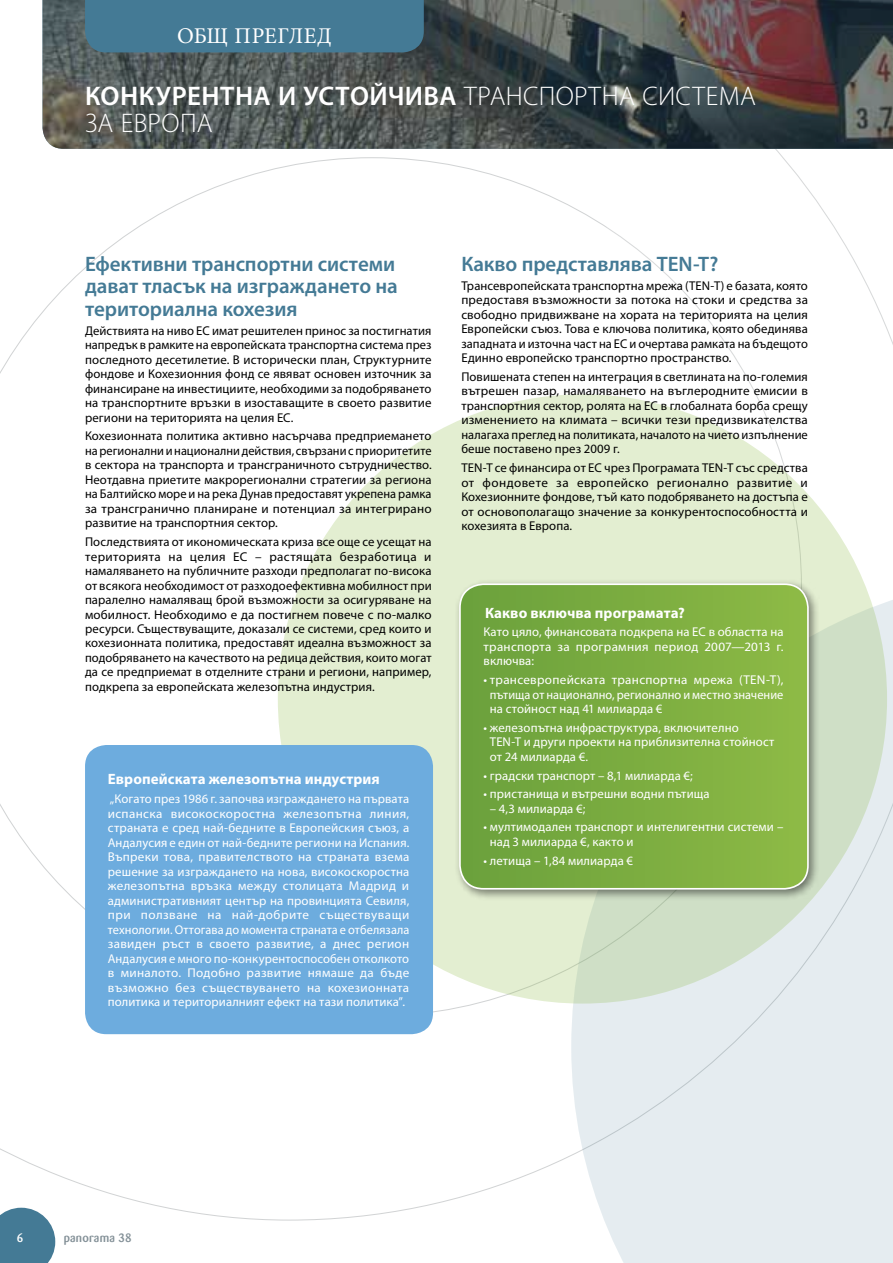
<style>
.page{position:relative;width:893px;height:1263px;background:#fff}
.page>*{position:absolute;margin:0;border:0;box-sizing:border-box;transform-origin:0 0}
.t1{font:300 27px/27px "Myriad Pro";color:#fff}
.t2{font:22.5px "Minion Pro";letter-spacing:.02em;color:#fff}
.t3{font:600 21px/22.5px "Myriad Pro";letter-spacing:-.005em;color:#447a95}
.t4{font:700 15px "Myriad Pro";letter-spacing:.005em;color:#fff}
.t5{font:12.75px/14.5px "Myriad Pro";letter-spacing:.01em;color:#000;text-align:justify}
.t6{font:12.75px/14.5px "Myriad Pro";letter-spacing:.01em;color:#fff;text-align:justify}
.t7{font:500 12px "Barmeno";letter-spacing:.02em;color:#839097}
.t8{font:500 12px "Barmeno";color:#fff}
.s1{font-weight:600}
</style>
<div class="page">
<div style="left:571px;top:576px;width:322px;height:687px;background:#e5ecf0"></div>
<svg style="left:278px;top:394px;width:609px;height:609px;background:#deeace"></svg>
<img style="left:43px;top:0;width:850px;height:149px">
<svg style="left:0;top:1208px;width:55px;height:55px;background:#5888a0"></svg>
<div style="left:85px;top:745px;width:348px;height:289px;background:#6dacde;border-radius:21px"></div>
<div style="left:453px;top:578px;width:367px;height:322px;background:#000;opacity:.5"></div>
<svg style="left:460px;top:584px;width:348px;height:305px;background:#7cad41"></svg>
<div style="left:459px;top:583px;width:350px;height:306px;border:2px solid #fff;border-radius:24px"></div>
<div style="left:85px;top:0;width:339px;height:52px;background:#447a95"></div>
<h2 class="t2" style="left:177px;top:20px;width:156px">Общ преглед</h2>
<h1 class="t1" style="left:85px;top:83px;width:672px"><span class="s1">Конкурентна и устойчива</span> транспортна система за Европа</h1>
<h3 class="t3" style="left:85px;top:252px;width:314px">Ефективни транспортни системи дават тласък на изграждането на териториална кохезия</h3>
<p class="t5" style="left:85px;top:323px;width:348px">Действията на ниво ЕС имат решителен принос за постигнатия напредък в рамките на европейската транспортна система през последното десетилетие. В исторически план, Структурните фондове и Кохезионния фонд се явяват основен източник за финансиране на инвестициите, необходими за подобряването на транспортните връзки в изоставащите в своето развитие региони на територията на целия ЕС.</p>
<p class="t5" style="left:85px;top:429px;width:348px">Кохезионната политика активно насърчава предприемането на регионални и национални действия, свързани с приоритетите в сектора на транспорта и трансграничното сътрудничество.<br>Неотдавна приетите макрорегионални стратегии за региона на Балтийско море и на река Дунав предоставят укрепена рамка за трансгранично планиране и потенциал за интегрирано развитие на транспортния сектор.</p>
<p class="t5" style="left:85px;top:534px;width:348px">Последствията от икономическата криза все още се усещат на територията на целия ЕС – растящата безработица и намаляването на публичните разходи предполагат по-висока от всякога необходимост от разходоефективна мобилност при паралелно намаляващ брой възможности за осигуряване на мобилност. Необходимо е да постигнем повече с по-малко ресурси. Съществуващите, доказали се системи, сред които и кохезионната политика, предоставят идеална възможност за подобряването на качеството на редица действия, които могат да се предприемат в отделните страни и региони, например, подкрепа за европейската железопътна индустрия.</p>
<p class="t4" style="left:108px;top:769px;width:274px">Европейската железопътна индустрия</p>
<p class="t6" style="left:108px;top:791px;width:303px">„Когато през 1986 г. започва изграждането на първата испанска високоскоростна железопътна линия, страната е сред най-бедните в Европейския съюз, а Андалусия е един от най-бедните региони на Испания.<br>Въпреки това, правителството на страната взема решение за изграждането на нова, високоскоростна железопътна връзка между столицата Мадрид и административният център на провинцията Севиля, при ползване на най-добрите съществуващи технологии. Оттогава до момента страната е отбелязала завиден ръст в своето развитие, а днес регион Андалусия е много по-конкурентоспособен отколкото в миналото. Подобно развитие нямаше да бъде възможно без съществуването на кохезионната политика и териториалният ефект на тази политика”.</p>
<h3 class="t3" style="left:461px;top:252px;width:259px">Какво представлява TEN-T?</h3>
<p class="t5" style="left:461px;top:278px;width:348px">Трансевропейската транспортна мрежа (TEN-T) е базата, която предоставя възможности за потока на стоки и средства за свободно придвижване на хората на територията на целия Европейски съюз. Това е ключова политика, която обединява западната и източна част на ЕС и очертава рамката на бъдещото Единно европейско транспортно пространство.</p>
<p class="t5" style="left:461px;top:369px;width:348px">Повишената степен на интеграция в светлината на по-големия вътрешен пазар, намаляването на въглеродните емисии в транспортния сектор, ролята на ЕС в глобалната борба срещу изменението на климата – всички тези предизвикателства налагаха преглед на политиката, началото на чието изпълнение беше поставено през 2009 г.</p>
<p class="t5" style="left:461px;top:460px;width:348px">TEN-T се финансира от ЕС чрез Програмата TEN-T със средства от фондовете за европейско регионално развитие и Кохезионните фондове, тъй като подобряването на достъпа е от основополагащо значение за конкурентоспособността и кохезията в Европа.</p>
<p class="t4" style="left:485px;top:603px;width:201px">Какво включва програмата?</p>
<p class="t6" style="left:484px;top:625px;width:302px">Като цяло, финансовата подкрепа на ЕС в областта на транспорта за програмния период 2007—2013 г. включва:</p>
<p class="t6" style="left:490px;top:672px;width:295px;text-indent:-6px">• трансевропейската транспортна мрежа (TEN-T), пътища от национално, регионално и местно значение на стойност над 41 милиарда €</p>
<p class="t6" style="left:490px;top:720px;width:286px;text-align:left;text-indent:-6px">• железопътна инфраструктура, включително<br>TEN-T и други проекти на приблизителна стойност от 24 милиарда €.</p>
<p class="t6" style="left:484px;top:768px;width:211px">• градски транспорт – 8,1 милиарда €;</p>
<p class="t6" style="left:484px;top:786px;width:228px">• пристанища и вътрешни водни пътища</p>
<p class="t6" style="left:490px;top:801px;width:97px">– 4,3 милиарда €;</p>
<p class="t6" style="left:490px;top:820px;width:295px;text-indent:-6px">• мултимодален транспорт и интелигентни системи – над 3 милиарда €, както и</p>
<p class="t6" style="left:484px;top:853px;width:151px">• летища – 1,84 милиарда €</p>
<p class="t8" style="left:17px;top:1231px;width:8px">6</p>
<p class="t7" style="left:64px;top:1230px;width:69px">panorama 38</p>
</div>
